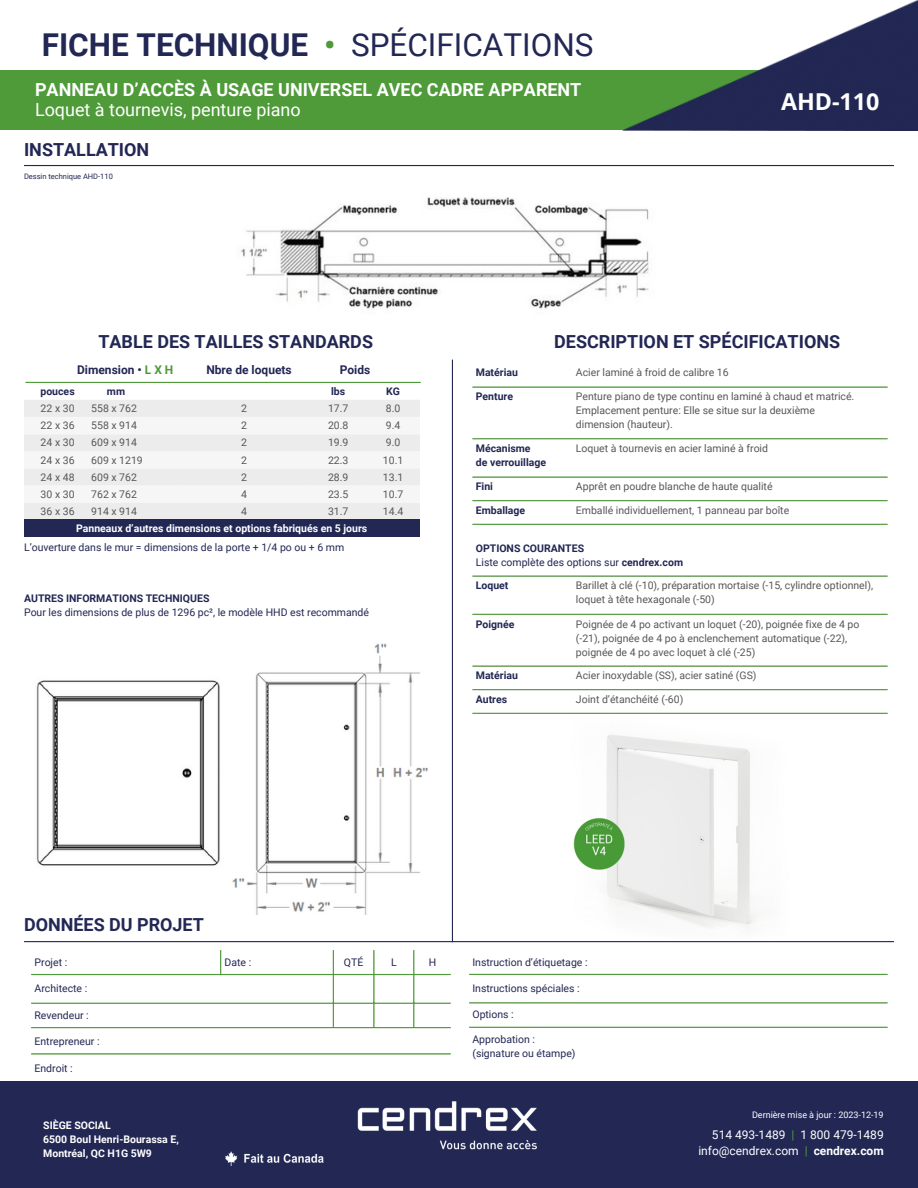
<style>
.page{position:relative;width:918px;height:1188px;background:#fff}
.page>*{position:absolute;margin:0;border:0;box-sizing:border-box;transform-origin:0 0}
.t1{font:700 31.5px "Roboto";color:#222754}
.t2{font:700 23.25px "Open Sans";color:#fff}
.t3{font:700 18px "Roboto";color:#222754}
.t4{font:700 18px/20.2px "Roboto";color:#fff}
.t5{font:12px/16px "Roboto";color:#fff;text-align:right}
.t6{font:700 12px "Roboto";color:#222754}
.t7{font:10.5px/14px "Roboto";color:#575757}
.t8{font:10.5px "Roboto";color:#222754}
.t9{font:700 10.5px "Roboto";color:#222754}
.t10{font:700 10.5px/14px "Roboto";color:#fff}
.t11{font:10.5px "Roboto";color:#58595b}
.t12{font:9px "Roboto";color:#fff}
.t13{font:7.5px "Roboto";color:#222754}
.s1{color:#4f9a39}
.s2{font-weight:400}
.s3{font-weight:700}
</style>
<div class="page">
<div style="left:0;top:71px;width:918px;height:59px;background:#4f9a39"></div>
<hr style="left:24px;top:165px;width:870px;height:1px;background:#222754">
<img style="left:549px;top:690px;width:262px;height:238px">
<hr style="left:24px;top:941px;width:870px;height:1px;background:#222754">
<hr style="left:25px;top:382px;width:396px;height:1px;background:#4f9a39">
<hr style="left:452px;top:360px;width:1px;height:582px;background:#222754">
<div style="left:24px;top:400px;width:396px;height:119px;background:#ececec"></div>
<svg style="left:24px;top:417px;width:396px;height:86px"></svg>
<div style="left:24px;top:519px;width:396px;height:18px;background:#222754"></div>
<hr style="left:472px;top:386px;width:416px;height:2px;background:#4f9a39">
<hr style="left:472px;top:438px;width:416px;height:1px;background:#4f9a39">
<hr style="left:472px;top:476px;width:416px;height:2px;background:#4f9a39">
<hr style="left:472px;top:500px;width:416px;height:1px;background:#4f9a39">
<hr style="left:472px;top:524px;width:416px;height:1px;background:#4f9a39">
<hr style="left:472px;top:575px;width:416px;height:2px;background:#4f9a39">
<hr style="left:472px;top:614px;width:416px;height:1px;background:#4f9a39">
<hr style="left:472px;top:665px;width:416px;height:2px;background:#4f9a39">
<hr style="left:472px;top:689px;width:416px;height:1px;background:#4f9a39">
<hr style="left:472px;top:713px;width:416px;height:1px;background:#4f9a39">
<svg style="left:220px;top:950px;width:1px;height:24px"></svg>
<hr style="left:333px;top:950px;width:1px;height:77px;background:#4f9a39">
<hr style="left:373px;top:950px;width:2px;height:77px;background:#4f9a39">
<hr style="left:413px;top:950px;width:1px;height:77px;background:#4f9a39">
<hr style="left:31px;top:974px;width:420px;height:1px;background:#4f9a39">
<hr style="left:31px;top:1003px;width:420px;height:1px;background:#4f9a39">
<hr style="left:31px;top:1027px;width:420px;height:1px;background:#4f9a39">
<hr style="left:31px;top:1053px;width:420px;height:2px;background:#4f9a39">
<hr style="left:469px;top:974px;width:419px;height:1px;background:#4f9a39">
<hr style="left:469px;top:1002px;width:419px;height:2px;background:#4f9a39">
<hr style="left:469px;top:1027px;width:419px;height:1px;background:#4f9a39">
<div style="left:0;top:1081px;width:918px;height:107px;background:#222754"></div>
<img style="left:36px;top:680px;width:184px;height:186px">
<img style="left:241px;top:197px;width:408px;height:112px">
<img style="left:622px;top:0;width:296px;height:130px">
<img style="left:225px;top:1151px;width:99px;height:15px">
<img style="left:571px;top:816px;width:56px;height:57px">
<img style="left:357px;top:1101px;width:180px;height:49px">
<img style="left:232px;top:643px;width:196px;height:272px">
<p class="t1" style="left:42px;top:27px;width:553px">FICHE TECHNIQUE <span class="s1">•</span> <span class="s2">SPÉCIFICATIONS</span></p>
<p class="t4" style="left:35px;top:79px;width:548px">PANNEAU D’ACCÈS À USAGE UNIVERSEL AVEC CADRE APPARENT<br><span class="s2">Loquet à tournevis, penture piano</span></p>
<p class="t3" style="left:24px;top:139px;width:127px">INSTALLATION</p>
<p class="t13" style="left:24px;top:172px;width:90px">Dessin technique AHD-110</p>
<p class="t2" style="left:781px;top:85px;width:100px">AHD-110</p>
<p class="t3" style="left:98px;top:332px;width:276px">TABLE DES TAILLES STANDARDS</p>
<p class="t6" style="left:77px;top:363px;width:98px">Dimension • <span class="s1">L X H</span></p>
<p class="t6" style="left:206px;top:363px;width:87px">Nbre de loquets</p>
<p class="t6" style="left:340px;top:363px;width:32px">Poids</p>
<h2 class="t9" style="left:40px;top:385px;width:36px">pouces</h2>
<h1 class="t9" style="left:107px;top:385px;width:20px">mm</h1>
<h4 class="t9" style="left:331px;top:385px;width:16px">lbs</h4>
<h3 class="t9" style="left:386px;top:385px;width:15px">KG</h3>
<p class="t7" style="left:41px;top:402px;width:35px">22 x 30</p>
<p class="t7" style="left:91px;top:402px;width:47px">558 x 762</p>
<h3 class="t7" style="left:241px;top:402px;width:7px">2</h3>
<h3 class="t7" style="left:328px;top:402px;width:22px">17.7</h3>
<p class="t7" style="left:386px;top:402px;width:16px">8.0</p>
<p class="t7" style="left:41px;top:419px;width:35px">22 x 36</p>
<p class="t7" style="left:91px;top:419px;width:47px">558 x 914</p>
<p class="t7" style="left:241px;top:419px;width:7px">2</p>
<p class="t7" style="left:328px;top:419px;width:22px">20.8</p>
<p class="t7" style="left:386px;top:419px;width:16px">9.4</p>
<p class="t7" style="left:41px;top:436px;width:35px">24 x 30</p>
<p class="t7" style="left:91px;top:436px;width:47px">609 x 914</p>
<p class="t7" style="left:241px;top:436px;width:7px">2</p>
<p class="t7" style="left:328px;top:436px;width:22px">19.9</p>
<p class="t7" style="left:386px;top:436px;width:16px">9.0</p>
<p class="t7" style="left:41px;top:453px;width:35px">24 x 36</p>
<p class="t7" style="left:91px;top:453px;width:53px">609 x 1219</p>
<p class="t7" style="left:241px;top:453px;width:7px">2</p>
<p class="t7" style="left:328px;top:453px;width:22px">22.3</p>
<p class="t7" style="left:383px;top:453px;width:22px">10.1</p>
<p class="t7" style="left:41px;top:470px;width:35px">24 x 48</p>
<p class="t7" style="left:91px;top:470px;width:47px">609 x 762</p>
<p class="t7" style="left:241px;top:470px;width:7px">2</p>
<p class="t7" style="left:328px;top:470px;width:22px">28.9</p>
<p class="t7" style="left:383px;top:470px;width:22px">13.1</p>
<p class="t7" style="left:41px;top:487px;width:35px">30 x 30</p>
<p class="t7" style="left:91px;top:487px;width:47px">762 x 762</p>
<h5 class="t7" style="left:241px;top:487px;width:7px">4</h5>
<p class="t7" style="left:328px;top:487px;width:22px">23.5</p>
<p class="t7" style="left:383px;top:487px;width:22px">10.7</p>
<p class="t7" style="left:41px;top:504px;width:35px">36 x 36</p>
<p class="t7" style="left:91px;top:504px;width:47px">914 x 914</p>
<p class="t7" style="left:241px;top:504px;width:7px">4</p>
<p class="t7" style="left:328px;top:504px;width:22px">31.7</p>
<p class="t7" style="left:383px;top:504px;width:22px">14.4</p>
<p class="t10" style="left:76px;top:521px;width:293px">Panneaux d’autres dimensions et options fabriqués en 5 jours</p>
<p class="t8" style="left:24px;top:541px;width:322px">L’ouverture dans le mur = dimensions de la porte + 1/4 po ou + 6 mm</p>
<p class="t9" style="left:24px;top:592px;width:187px">AUTRES INFORMATIONS TECHNIQUES</p>
<p class="t8" style="left:24px;top:606px;width:347px">Pour les dimensions de plus de 1296 pc², le modèle HHD est recommandé</p>
<p class="t3" style="left:554px;top:332px;width:287px">DESCRIPTION ET SPÉCIFICATIONS</p>
<p class="t9" style="left:476px;top:367px;width:44px">Matériau</p>
<p class="t7" style="left:576px;top:366px;width:154px">Acier laminé à froid de calibre 16</p>
<p class="t9" style="left:476px;top:391px;width:39px">Penture</p>
<p class="t7" style="left:576px;top:390px;width:280px">Penture piano de type continu en laminé à chaud et matricé.</p>
<p class="t7" style="left:576px;top:404px;width:241px">Emplacement penture: Elle se situe sur la deuxième</p>
<p class="t7" style="left:576px;top:418px;width:98px">dimension (hauteur).</p>
<p class="t9" style="left:476px;top:442px;width:56px">Mécanisme</p>
<p class="t9" style="left:476px;top:456px;width:72px">de verrouillage</p>
<p class="t7" style="left:576px;top:442px;width:194px">Loquet à tournevis en acier laminé à froid</p>
<p class="t9" style="left:476px;top:481px;width:19px">Fini</p>
<p class="t7" style="left:576px;top:480px;width:198px">Apprêt en poudre blanche de haute qualité</p>
<p class="t9" style="left:476px;top:504px;width:51px">Emballage</p>
<p class="t7" style="left:576px;top:504px;width:215px">Emballé individuellement, 1 panneau par boîte</p>
<p class="t9" style="left:476px;top:542px;width:110px">OPTIONS COURANTES</p>
<p class="t8" style="left:476px;top:556px;width:209px">Liste complète des options sur <span class="s3">cendrex.com</span></p>
<p class="t9" style="left:476px;top:580px;width:34px">Loquet</p>
<p class="t7" style="left:576px;top:579px;width:299px">Barillet à clé (-10), préparation mortaise (-15, cylindre optionnel), loquet à tête hexagonale (-50)</p>
<p class="t9" style="left:476px;top:618px;width:40px">Poignée</p>
<p class="t7" style="left:576px;top:617px;width:285px">Poignée de 4 po activant un loquet (-20), poignée fixe de 4 po (-21), poignée de 4 po à enclenchement automatique (-22), poignée de 4 po avec loquet à clé (-25)</p>
<p class="t9" style="left:476px;top:670px;width:44px">Matériau</p>
<p class="t11" style="left:576px;top:670px;width:182px">Acier inoxydable (SS), acier satiné (GS)</p>
<p class="t9" style="left:476px;top:693px;width:33px">Autres</p>
<p class="t7" style="left:576px;top:693px;width:109px">Joint d’étanchéité (-60)</p>
<p class="t3" style="left:24px;top:914px;width:181px">DONNÉES DU PROJET</p>
<p class="t8" style="left:35px;top:956px;width:34px">Projet :</p>
<p class="t8" style="left:225px;top:956px;width:28px">Date :</p>
<p class="t8" style="left:344px;top:956px;width:21px">QTÉ</p>
<p class="t8" style="left:391px;top:956px;width:7px">L</p>
<p class="t8" style="left:429px;top:956px;width:9px">H</p>
<p class="t8" style="left:35px;top:983px;width:54px">Architecte :</p>
<p class="t8" style="left:35px;top:1009px;width:56px">Revendeur :</p>
<p class="t8" style="left:35px;top:1035px;width:67px">Entrepreneur :</p>
<p class="t8" style="left:35px;top:1062px;width:40px">Endroit :</p>
<p class="t8" style="left:472px;top:956px;width:117px">Instruction d’étiquetage :</p>
<p class="t8" style="left:472px;top:983px;width:109px">Instructions spéciales :</p>
<p class="t8" style="left:472px;top:1009px;width:43px">Options :</p>
<p class="t8" style="left:472px;top:1033px;width:64px">Approbation :</p>
<p class="t8" style="left:472px;top:1047px;width:105px">(signature ou étampe)</p>
<p class="t12" style="left:752px;top:1110px;width:133px">Dernière mise à jour : 2023-12-19</p>
<h6 class="t10" style="left:43px;top:1119px;width:69px">SIÈGE SOCIAL</h6>
<p class="t10" style="left:43px;top:1133px;width:137px">6500 Boul Henri-Bourassa E,<br>Montréal, QC H1G 5W9</p>
<p class="t5" style="left:698px;top:1127px;width:187px">514 493-1489 <span class="s1">|</span> 1 800 479-1489 info@cendrex.com <span class="s1">|</span> <span class="s3">cendrex.com</span></p>
</div>
